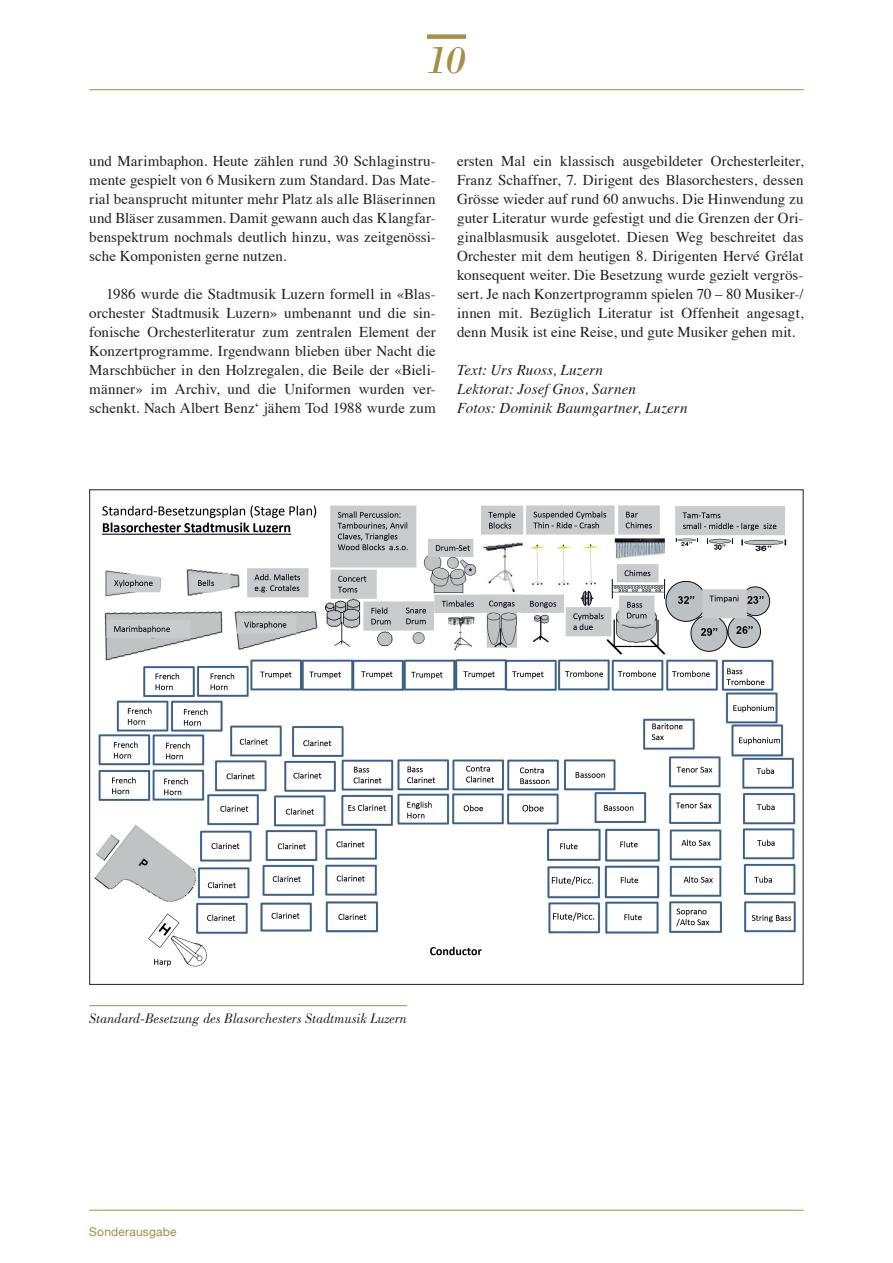
<style>
.page{position:relative;width:893px;height:1263px;background:#fff}
.page>*{position:absolute;margin:0;border:0;box-sizing:border-box;transform-origin:0 0}
.t1{font:italic 40.5px "Bodoni";color:#a68e47}
.t2{font:15px/19px "Times";letter-spacing:.005em;color:#231f20;text-align:justify}
.t3{font:italic 15px/19px "Times";letter-spacing:.01em;color:#231f20}
.t4{font:italic 14.25px "Bodoni";color:#231f20}
.t5{font:12px "Helvetica Neue";letter-spacing:.015em;color:#a68e47}
</style>
<div class="page">
<hr style="left:89px;top:1210px;width:715px;height:1px;background:#a68e47">
<hr style="left:89px;top:89px;width:715px;height:1px;background:#a68e47">
<div style="left:427px;top:34px;width:39px;height:5px;background:#a68e47"></div>
<img style="left:94px;top:505px;width:702px;height:462px">
<hr style="left:89px;top:1005px;width:318px;height:1px;background:#a68e47">
<h1 class="t1" style="left:427px;top:35px;width:40px">10</h1>
<p class="t2" style="left:89px;top:150px;width:348px">und Marimbaphon. Heute zählen rund 30 Schlaginstru&shy;mente gespielt von 6 Musikern zum Standard. Das Mate&shy;rial beansprucht mitunter mehr Platz als alle Bläserinnen und Bläser zusammen. Damit gewann auch das Klangfar&shy;benspektrum nochmals deutlich hinzu, was zeitgenössi&shy;sche Komponisten gerne nutzen.</p>
<p class="t2" style="left:89px;top:283px;width:348px;text-indent:17px">1986 wurde die Stadtmusik Luzern formell in «Blas&shy;orchester Stadtmusik Luzern» umbenannt und die sin&shy;fonische Orchesterliteratur zum zentralen Element der Konzertprogramme. Irgendwann blieben über Nacht die Marschbücher in den Holzregalen, die Beile der «Bieli&shy;männer» im Archiv, und die Uniformen wurden ver&shy;schenkt. Nach Albert Benz‘ jähem Tod 1988 wurde zum</p>
<p class="t2" style="left:457px;top:150px;width:348px">ersten Mal ein klassisch ausgebildeter Orchesterleiter, Franz Schaffner, 7. Dirigent des Blasorchesters, dessen Grösse wieder auf rund 60 anwuchs. Die Hinwendung zu guter Literatur wurde gefestigt und die Grenzen der Ori&shy;ginalblasmusik ausgelotet. Diesen Weg beschreitet das Orchester mit dem heutigen 8. Dirigenten Hervé Grélat konsequent weiter. Die Besetzung wurde gezielt vergrös&shy;sert. Je nach Konzertprogramm spielen 70 – 80 Musiker-/ innen mit. Bezüglich Literatur ist Offenheit angesagt, denn Musik ist eine Reise, und gute Musiker gehen mit.</p>
<p class="t3" style="left:457px;top:360px;width:232px">Text: Urs Ruoss, Luzern<br>Lektorat: Josef Gnos, Sarnen<br>Fotos: Dominik Baumgartner, Luzern</p>
<p class="t4" style="left:89px;top:1010px;width:319px">Standard-Besetzung des Blasorchesters Stadtmusik Luzern</p>
<p class="t5" style="left:89px;top:1223px;width:89px">Sonderausgabe</p>
</div>
